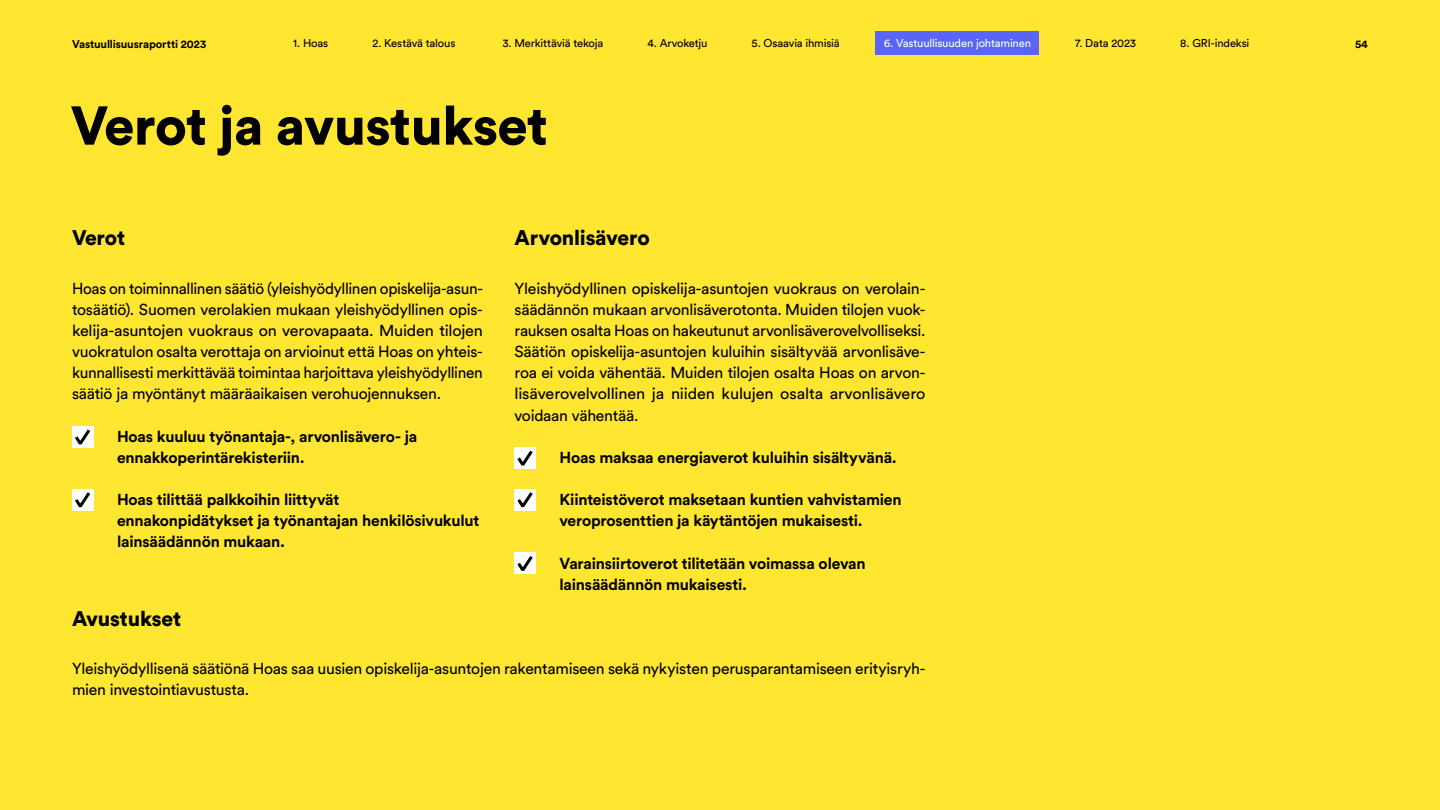
<style>
.page{position:relative;width:1440px;height:810px;background:#ffe630}
.page>*{position:absolute;margin:0;border:0;box-sizing:border-box;transform-origin:0 0}
.t1{font:900 54px "Circular Std";letter-spacing:-.01em;color:#000}
.t2{font:900 21px "Circular Std";letter-spacing:-.01em;color:#000}
.leipäteksti_spaced_2{font:15.75px/21.1px "Circular Std";letter-spacing:-.015em;color:#000;text-align:justify}
.Checkboxes{font:700 15.75px/21.1px "Circular Std";letter-spacing:-.015em;color:#000}
.t3{font:11.25px "Circular Std";letter-spacing:-.015em;color:#000}
.t4{font:700 11.25px "Circular Std";letter-spacing:-.01em;color:#000}
.t5{font:11.25px "Circular Std";letter-spacing:-.015em;color:#fff}
</style>
<div class="page">
<div style="left:875px;top:32px;width:164px;height:23px;background:#5865f6"></div>
<svg style="left:72px;top:426px;width:21px;height:22px"></svg>
<div style="left:514px;top:448px;width:22px;height:21px;background:#fff"></div>
<svg style="left:515px;top:447px;width:21px;height:19px"></svg>
<div style="left:514px;top:489px;width:22px;height:21px;background:#fff"></div>
<svg style="left:515px;top:492px;width:21px;height:19px"></svg>
<div style="left:514px;top:553px;width:22px;height:21px;background:#fff"></div>
<svg style="left:517px;top:556px;width:16px;height:15px"></svg>
<svg style="left:72px;top:489px;width:21px;height:22px"></svg>
<p class="t4" style="left:72px;top:37px;width:136px">Vastuullisuusraportti 2023</p>
<p class="t3" style="left:293px;top:37px;width:37px">1. Hoas</p>
<p class="t3" style="left:372px;top:37px;width:85px">2. Kestävä talous</p>
<p class="t3" style="left:502px;top:37px;width:102px">3. Merkittäviä tekoja</p>
<p class="t3" style="left:647px;top:37px;width:62px">4. Arvoketju</p>
<p class="t3" style="left:752px;top:37px;width:90px">5. Osaavia ihmisiä</p>
<p class="t5" style="left:884px;top:37px;width:149px">6. Vastuullisuuden johtaminen</p>
<p class="t3" style="left:1075px;top:37px;width:63px">7. Data 2023</p>
<p class="t3" style="left:1180px;top:37px;width:71px">8. GRI-indeksi</p>
<p class="t4" style="left:1355px;top:37px;width:14px">54</p>
<p class="t1" style="left:70px;top:90px;width:479px">Verot ja avustukset</p>
<h3 class="t2" style="left:72px;top:224px;width:55px">Verot</h3>
<p class="leipäteksti_spaced_2" style="left:72px;top:277px;width:413px">Hoas on toiminnallinen säätiö (yleishyödyllinen opiskelija-asun&shy;tosäätiö). Suomen verolakien mukaan yleishyödyllinen opis&shy;kelija-asuntojen vuokraus on verovapaata. Muiden tilojen vuokratulon osalta verottaja on arvioinut että Hoas on yhteis&shy;kunnallisesti merkittävää toimintaa harjoittava yleishyödyllinen säätiö ja myöntänyt määräaikaisen verohuojennuksen.</p>
<p class="Checkboxes" style="left:117px;top:425px;width:302px">Hoas kuuluu työnantaja-, arvonlisävero- ja ennakkoperintärekisteriin.</p>
<p class="Checkboxes" style="left:117px;top:489px;width:364px">Hoas tilittää palkkoihin liittyvät ennakonpidätykset ja työnantajan henkilösivukulut lainsäädännön mukaan.</p>
<h3 class="t2" style="left:514px;top:224px;width:137px">Arvonlisävero</h3>
<p class="leipäteksti_spaced_2" style="left:514px;top:277px;width:413px">Yleishyödyllinen opiskelija-asuntojen vuokraus on verolain&shy;säädännön mukaan arvonlisäverotonta. Muiden tilojen vuok&shy;rauksen osalta Hoas on hakeutunut arvonlisäverovelvolliseksi.<br>Säätiön opiskelija-asuntojen kuluihin sisältyvää arvonlisäve&shy;roa ei voida vähentää. Muiden tilojen osalta Hoas on arvon&shy;lisäverovelvollinen ja niiden kulujen osalta arvonlisävero voidaan vähentää.</p>
<p class="Checkboxes" style="left:560px;top:446px;width:339px">Hoas maksaa energiaverot kuluihin sisältyvänä.</p>
<p class="Checkboxes" style="left:560px;top:489px;width:344px">Kiinteistöverot maksetaan kuntien vahvistamien veroprosenttien ja käytäntöjen mukaisesti.</p>
<p class="Checkboxes" style="left:560px;top:552px;width:308px">Varainsiirtoverot tilitetään voimassa olevan lainsäädännön mukaisesti.</p>
<h3 class="t2" style="left:72px;top:604px;width:111px">Avustukset</h3>
<p class="leipäteksti_spaced_2" style="left:72px;top:658px;width:855px">Yleishyödyllisenä säätiönä Hoas saa uusien opiskelija-asuntojen rakentamiseen sekä nykyisten perusparantamiseen erityisryh&shy;mien investointiavustusta.</p>
</div>
